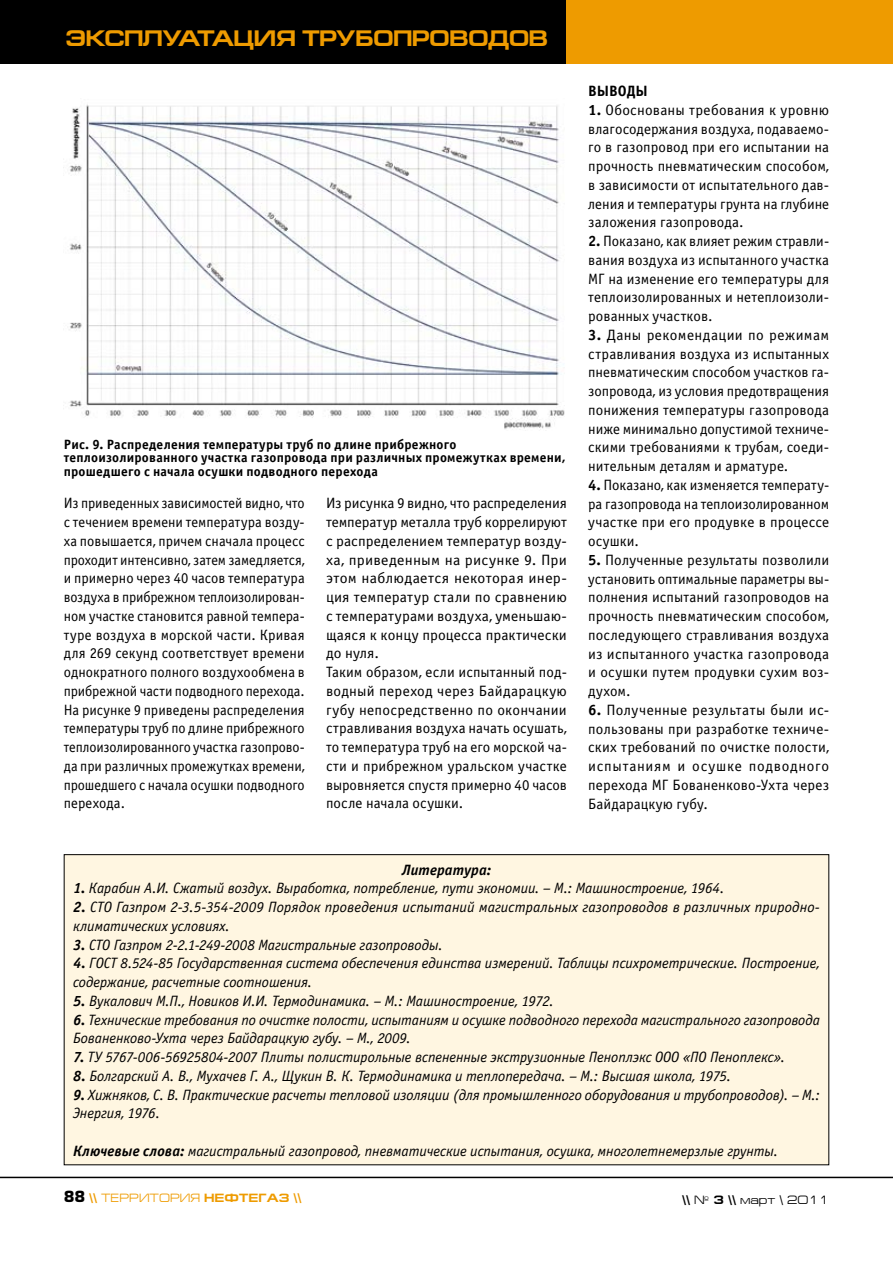
<style>
.page{position:relative;width:893px;height:1263px;background:#fff}
.page>*{position:absolute;margin:0;border:0;box-sizing:border-box;transform-origin:0 0}
.t1{font:700 22.5px "Europe Ext";letter-spacing:-.035em;color:#ee9b00}
.t2{font:15px/18.8px "Officina Sans C";letter-spacing:.01em;color:#000;text-align:justify}
.t3{font:italic 15px/18.8px "Officina Sans C";letter-spacing:-.005em;color:#000}
.t4{font:15px/18.8px "Officina Sans C";letter-spacing:.01em;color:#000;text-align:justify;scale:.95 1}
.t5{font:italic 700 15px "Officina Sans C";letter-spacing:.005em;color:#000}
.t6{font:700 15px "Officina Sans C";color:#000}
.t7{font:700 13.5px/13.5px "Officina Sans C";letter-spacing:.02em;color:#000}
.t8{font:700 12px "Europe Ext";color:#ee9b00}
.t9{font:12px "Europe Ext";color:#000}
.s1{font-weight:700}
.s2{font-family:"Europe";font-size:15px;color:#000}
.s3{font-weight:400}
</style>
<div class="page">
<div style="left:0;top:0;width:893px;height:64px;background:#ee9b00"></div>
<div style="left:0;top:0;width:566px;height:64px;background:#000"></div>
<hr style="left:0;top:1177px;width:893px;height:1px;background:#000">
<div style="left:64px;top:855px;width:765px;height:310px;background:#fff6e1"></div>
<img style="left:69px;top:104px;width:496px;height:325px">
<h1 class="t1" style="left:66px;top:26px;width:133px">эксплуата</h1>
<h1 class="t1" style="left:233px;top:26px;width:317px">ция трубопроводов</h1>
<p class="t7" style="left:64px;top:438px;width:504px">Рис. 9. Распределения температуры труб по длине прибрежного теплоизолированного участка газопровода при различных промежутках времени, прошедшего с начала осушки подводного перехода</p>
<p class="t4" style="left:64px;top:494px;width:255px">Из приведенных зависимостей видно, что с течением времени температура возду&shy;ха повышается, причем сначала процесс проходит интенсивно, затем замедляется, и примерно через 40 часов температура воздуха в прибрежном теплоизолирован&shy;ном участке становится равной темпера&shy;туре воздуха в морской части. Кривая для 269 секунд соответствует времени однократного полного воздухообмена в прибрежной части подводного перехода.<br>На рисунке 9 приведены распределения температуры труб по длине прибрежного теплоизолированного участка газопрово&shy;да при различных промежутках времени, прошедшего с начала осушки подводного перехода.</p>
<p class="t2" style="left:326px;top:494px;width:242px;text-align:left">Из рисунка 9 видно, что распределения температур металла труб коррелируют с распределением температур возду&shy;ха, приведенным на рисунке 9. При этом наблюдается некоторая инер&shy;ция температур стали по сравнению с температурами воздуха, уменьшаю&shy;щаяся к концу процесса практически до нуля.<br>Таким образом, если испытанный под&shy;водный переход через Байдарацкую губу непосредственно по окончании стравливания воздуха начать осушать, то температура труб на его морской ча&shy;сти и прибрежном уральском участке выровняется спустя примерно 40 часов после начала осушки.</p>
<p class="t6" style="left:588px;top:83px;width:61px">Выводы</p>
<p class="t2" style="left:588px;top:101px;width:242px"><span class="s1">1.</span> Обоснованы требования к уровню влагосодержания воздуха, подаваемо&shy;го в газопровод при его испытании на прочность пневматическим способом, в зависимости от испытательного дав&shy;ления и температуры грунта на глубине заложения газопровода.</p>
<p class="t2" style="left:588px;top:232px;width:242px"><span class="s1">2.</span> Показано, как влияет режим стравли&shy;вания воздуха из испытанного участка МГ на изменение его температуры для теплоизолированных и нетеплоизоли&shy;рованных участков.</p>
<p class="t2" style="left:588px;top:326px;width:242px"><span class="s1">3.</span> Даны рекомендации по режимам стравливания воздуха из испытанных пневматическим способом участков га&shy;зопровода, из условия предотвращения понижения температуры газопровода ниже минимально допустимой техниче&shy;скими требованиями к трубам, соеди&shy;нительным деталям и арматуре.</p>
<p class="t2" style="left:588px;top:476px;width:242px"><span class="s1">4.</span> Показано, как изменяется температу&shy;ра газопровода на теплоизолированном участке при его продувке в процессе осушки.</p>
<p class="t2" style="left:588px;top:551px;width:242px"><span class="s1">5.</span> Полученные результаты позволили установить оптимальные параметры вы&shy;полнения испытаний газопроводов на прочность пневматическим способом, последующего стравливания воздуха из испытанного участка газопровода и осушки путем продувки сухим воз&shy;духом.</p>
<p class="t2" style="left:588px;top:701px;width:242px"><span class="s1">6.</span> Полученные результаты были ис&shy;пользованы при разработке техниче&shy;ских требований по очистке полости, испытаниям и осушке подводного перехода МГ Бованенково-Ухта через Байдарацкую губу.</p>
<p class="t5" style="left:402px;top:861px;width:91px">Литература:</p>
<p class="t3" style="left:73px;top:879px;width:653px"><span class="s1">1.</span> Карабин А.И. Сжатый воздух. Выработка, потребление, пути экономии. – М.: Машиностроение, 1964.</p>
<p class="t3" style="left:73px;top:898px;width:748px"><span class="s1">2.</span> СТО Газпром 2-3.5-354-2009 Порядок проведения испытаний магистральных газопроводов в различных природно&shy;климатических условиях.</p>
<p class="t3" style="left:73px;top:935px;width:371px"><span class="s1">3.</span> СТО Газпром 2-2.1-249-2008 Магистральные газопроводы.</p>
<p class="t3" style="left:73px;top:954px;width:748px"><span class="s1">4.</span> ГОСТ 8.524-85 Государственная система обеспечения единства измерений. Таблицы психрометрические. Построение, содержание, расчетные соотношения.</p>
<p class="t3" style="left:73px;top:992px;width:482px"><span class="s1">5.</span> Вукалович М.П., Новиков И.И. Термодинамика. – М.: Машиностроение, 1972.</p>
<p class="t3" style="left:73px;top:1010px;width:748px"><span class="s1">6.</span> Технические требования по очистке полости, испытаниям и осушке подводного перехода магистрального газопровода<br>Бованенково-Ухта через Байдарацкую губу. – М., 2009.</p>
<p class="t3" style="left:73px;top:1048px;width:714px"><span class="s1">7.</span> ТУ 5767-006-56925804-2007 Плиты полистирольные вспененные экструзионные Пеноплэкс ООО «ПО Пеноплекс».</p>
<p class="t3" style="left:73px;top:1067px;width:660px"><span class="s1">8.</span> Болгарский А. В., Мухачев Г. А., Щукин В. К. Термодинамика и теплопередача. – М.: Высшая школа, 1975.</p>
<p class="t3" style="left:73px;top:1085px;width:748px"><span class="s1">9.</span> Хижняков, С. В. Практические расчеты тепловой изоляции (для промышленного оборудования и трубопроводов). – М.:<br>Энергия, 1976.</p>
<p class="t3" style="left:73px;top:1142px;width:707px"><span class="s1">Ключевые слова:</span> магистральный газопровод, пневматические испытания, осушка, многолетнемерзлые грунты.</p>
<p class="t8" style="left:64px;top:1191px;width:239px"><span class="s2">88</span> \\ <span class="s3">ТЕРРИТОРИЯ</span> НЕФТЕГАЗ \\</p>
<p class="t9" style="left:682px;top:1193px;width:148px"><span class="s1">\\</span> № <span class="s1">3 \\</span> март \ 2011</p>
</div>
